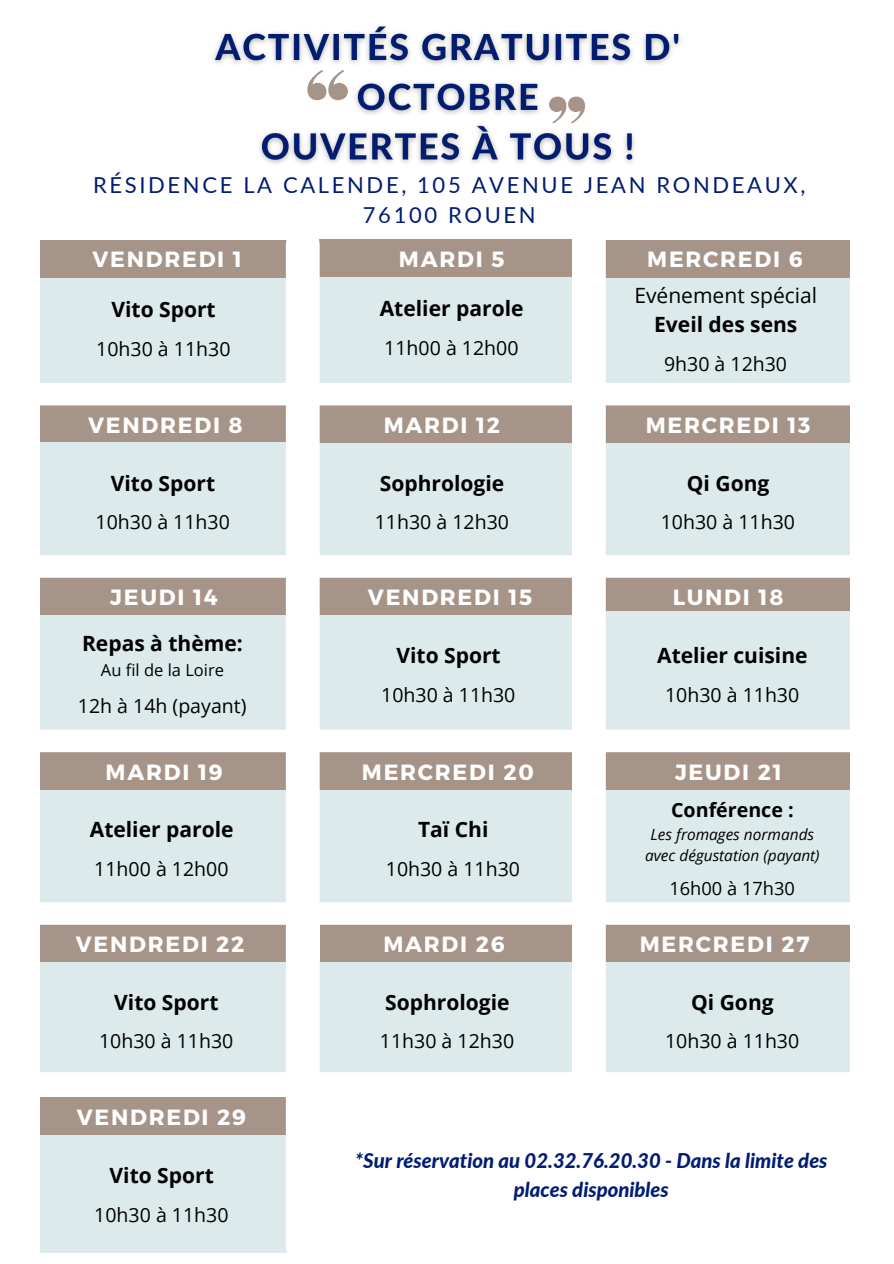
<style>
.page{position:relative;width:894px;height:1264px;background:#fff}
.page>*{position:absolute;margin:0;border:0;box-sizing:border-box;transform-origin:0 0}
.t1{font:700 22.05px "Montserrat";letter-spacing:.08em;color:#fff}
.t2{font:22.05px/30.5px "Lato";letter-spacing:.12em;color:#011d72;text-align:center}
.t3{font:700 21px "Open Sans";color:#000}
.t4{font:21px/29.2px "Open Sans";color:#000;text-align:center}
.t5{font:italic 800 20.25px/28.2px "Lato";color:#011d72;text-align:center}
.t6{font:700 19.65px "Open Sans";color:#000}
.t7{font:19.5px "Open Sans";color:#000}
.t8{font:18.3px "Open Sans";color:#000}
.t9{font:16.5px "Open Sans";color:#000}
.t10{font:italic 15.45px/21px "Open Sans";color:#000;text-align:center}
.s1{font-weight:700}
</style>
<div class="page">
<div style="left:37px;top:405px;width:255px;height:37px;background:#a79488"></div>
<div style="left:318px;top:405px;width:256px;height:37px;background:#a79488"></div>
<div style="left:600px;top:405px;width:255px;height:37px;background:#a79488"></div>
<div style="left:38px;top:577px;width:256px;height:39px;background:#a79488"></div>
<div style="left:601px;top:577px;width:254px;height:37px;background:#a79488"></div>
<div style="left:40px;top:269px;width:254px;height:117px;background:#ddeaeb"></div>
<div style="left:317px;top:269px;width:256px;height:119px;background:#ddeaeb"></div>
<div style="left:599px;top:269px;width:255px;height:117px;background:#ddeaeb"></div>
<div style="left:36px;top:443px;width:254px;height:117px;background:#ddeaeb"></div>
<div style="left:317px;top:443px;width:254px;height:117px;background:#ddeaeb"></div>
<div style="left:599px;top:443px;width:255px;height:117px;background:#ddeaeb"></div>
<div style="left:600px;top:612px;width:256px;height:118px;background:#ddeaeb"></div>
<img style="left:213px;top:26px;width:468px;height:138px">
<div style="left:39px;top:241px;width:254px;height:37px;background:#a79488"></div>
<div style="left:319px;top:239px;width:255px;height:37px;background:#a79488"></div>
<div style="left:601px;top:241px;width:254px;height:37px;background:#a79488"></div>
<div style="left:34px;top:789px;width:255px;height:118px;background:#ddeaeb"></div>
<div style="left:602px;top:789px;width:255px;height:118px;background:#ddeaeb"></div>
<div style="left:36px;top:752px;width:254px;height:37px;background:#a79488"></div>
<div style="left:602px;top:752px;width:255px;height:37px;background:#a79488"></div>
<div style="left:35px;top:962px;width:254px;height:117px;background:#ddeaeb"></div>
<div style="left:36px;top:924px;width:255px;height:37px;background:#a79488"></div>
<div style="left:599px;top:962px;width:255px;height:117px;background:#ddeaeb"></div>
<div style="left:601px;top:924px;width:254px;height:37px;background:#a79488"></div>
<svg style="left:307px;top:70px;width:41px;height:30px"></svg>
<svg style="left:549px;top:97px;width:36px;height:27px"></svg>
<div style="left:319px;top:615px;width:255px;height:118px;background:#ddeaeb"></div>
<div style="left:318px;top:962px;width:255px;height:117px;background:#ddeaeb"></div>
<div style="left:320px;top:924px;width:255px;height:37px;background:#a79488"></div>
<div style="left:38px;top:615px;width:255px;height:118px;background:#ddeaeb"></div>
<div style="left:319px;top:577px;width:255px;height:38px;background:#a79488"></div>
<div style="left:317px;top:789px;width:255px;height:118px;background:#ddeaeb"></div>
<div style="left:318px;top:752px;width:255px;height:37px;background:#a79488"></div>
<div style="left:37px;top:1097px;width:254px;height:37px;background:#a79488"></div>
<div style="left:36px;top:1135px;width:254px;height:117px;background:#ddeaeb"></div>
<div style="left:286px;top:244px;width:33px;height:1003px;background:#fff"></div>
<div style="left:572px;top:236px;width:33px;height:1027px;background:#fff"></div>
<div style="left:0;top:383px;width:893px;height:22px;background:#fff"></div>
<div style="left:11px;top:555px;width:882px;height:22px;background:#fff"></div>
<div style="left:0;top:729px;width:893px;height:23px;background:#fff"></div>
<div style="left:0;top:902px;width:893px;height:22px;background:#fff"></div>
<div style="left:0;top:1072px;width:893px;height:22px;background:#fff"></div>
<div style="left:849px;top:232px;width:34px;height:1002px;background:#fff"></div>
<p class="t2" style="left:93px;top:169px;width:713px">RÉSIDENCE LA CALENDE, 105 AVENUE JEAN RONDEAUX,<br>76100 ROUEN</p>
<p class="t1" style="left:399px;top:244px;width:107px">MARDI 5</p>
<p class="t3" style="left:111px;top:295px;width:106px">Vito Sport</p>
<p class="t7" style="left:96px;top:335px;width:136px">10h30 à 11h30</p>
<p class="t1" style="left:647px;top:244px;width:157px">MERCREDI 6</p>
<p class="t1" style="left:92px;top:244px;width:151px">VENDREDI 1</p>
<p class="t4" style="left:634px;top:280px;width:184px">Evénement spécial<br><span class="s1">Eveil des sens</span></p>
<p class="t7" style="left:663px;top:350px;width:125px">9h30 à 12h30</p>
<p class="t3" style="left:380px;top:294px;width:145px">Atelier parole</p>
<p class="t7" style="left:384px;top:334px;width:136px">11h00 à 12h00</p>
<p class="t1" style="left:88px;top:410px;width:156px">VENDREDI 8</p>
<p class="t3" style="left:111px;top:468px;width:106px">Vito Sport</p>
<p class="t7" style="left:96px;top:508px;width:136px">10h30 à 11h30</p>
<p class="t1" style="left:383px;top:410px;width:118px">MARDI 12</p>
<p class="t3" style="left:380px;top:468px;width:126px">Sophrologie</p>
<p class="t7" style="left:374px;top:508px;width:136px">11h30 à 12h30</p>
<p class="t1" style="left:110px;top:582px;width:109px">JEUDI 14</p>
<p class="t1" style="left:368px;top:583px;width:166px">VENDREDI 15</p>
<p class="t3" style="left:82px;top:629px;width:162px">Repas à thème:</p>
<p class="t9" style="left:101px;top:658px;width:125px">Au fil de la Loire</p>
<p class="t7" style="left:78px;top:692px;width:170px">12h à 14h (payant)</p>
<p class="t3" style="left:396px;top:640px;width:106px">Vito Sport</p>
<p class="t7" style="left:381px;top:680px;width:136px">10h30 à 11h30</p>
<p class="t1" style="left:106px;top:757px;width:119px">MARDI 19</p>
<p class="t1" style="left:362px;top:757px;width:173px">MERCREDI 20</p>
<p class="t3" style="left:90px;top:814px;width:145px">Atelier parole</p>
<p class="t7" style="left:94px;top:855px;width:136px">11h00 à 12h00</p>
<p class="t1" style="left:76px;top:929px;width:170px">VENDREDI 22</p>
<p class="t3" style="left:114px;top:987px;width:106px">Vito Sport</p>
<p class="t7" style="left:99px;top:1027px;width:136px">10h30 à 11h30</p>
<p class="t1" style="left:77px;top:1102px;width:171px">VENDREDI 29</p>
<p class="t3" style="left:418px;top:815px;width:72px">Taï Chi</p>
<p class="t7" style="left:386px;top:855px;width:136px">10h30 à 11h30</p>
<p class="t1" style="left:383px;top:929px;width:123px">MARDI 26</p>
<p class="t3" style="left:385px;top:987px;width:126px">Sophrologie</p>
<p class="t7" style="left:380px;top:1027px;width:136px">11h30 à 12h30</p>
<p class="t1" style="left:645px;top:410px;width:166px">MERCREDI 13</p>
<p class="t3" style="left:686px;top:468px;width:84px">Qi Gong</p>
<p class="t7" style="left:660px;top:508px;width:136px">10h30 à 11h30</p>
<p class="t1" style="left:672px;top:582px;width:112px">LUNDI 18</p>
<p class="t3" style="left:657px;top:640px;width:152px">Atelier cuisine</p>
<p class="t7" style="left:664px;top:680px;width:136px">10h30 à 11h30</p>
<p class="t1" style="left:674px;top:757px;width:108px">JEUDI 21</p>
<p class="t6" style="left:671px;top:795px;width:124px">Conférence :</p>
<p class="t10" style="left:645px;top:823px;width:176px">Les fromages normands avec dégustation (payant)</p>
<p class="t8" style="left:669px;top:875px;width:127px">16h00 à 17h30</p>
<p class="t1" style="left:639px;top:929px;width:171px">MERCREDI 27</p>
<p class="t3" style="left:691px;top:987px;width:84px">Qi Gong</p>
<p class="t7" style="left:664px;top:1027px;width:136px">10h30 à 11h30</p>
<p class="t3" style="left:110px;top:1160px;width:106px">Vito Sport</p>
<p class="t7" style="left:94px;top:1200px;width:136px">10h30 à 11h30</p>
<p class="t5" style="left:355px;top:1146px;width:474px">*Sur réservation au 02.32.76.20.30 - Dans la limite des places disponibles</p>
</div>
